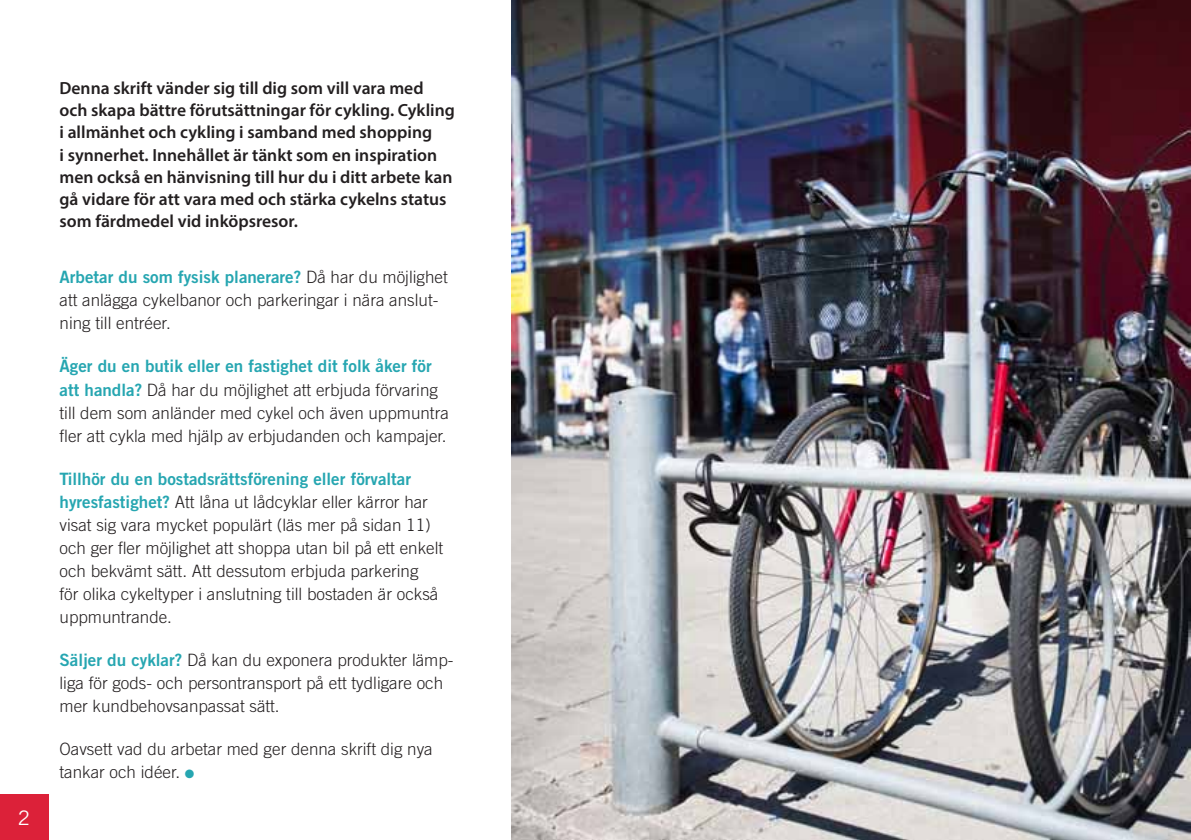
<style>
.page{position:relative;width:1191px;height:840px;background:#fff}
.page>*{position:absolute;margin:0;border:0;box-sizing:border-box;transform-origin:0 0}
.t1{font:20px "Trade Gothic";color:#fff}
.t2{font:600 17.6px/22px "Myriad Pro";color:#231f20}
.t3{font:300 17px/23px "Trade Gothic";color:#231f20}
.t4{font:17px "Trade Gothic Bold Two";color:#26a6b1}
.s1{font-family:"Trade Gothic";font-weight:300;color:#231f20}
.s2{font-family:"Trade Gothic Bold Two";font-weight:400;color:#26a6b1}
.s3{color:#26a6b1}
</style>
<div class="page">
<div style="left:0;top:794px;width:48px;height:45px;background:#dc2139"></div>
<img style="left:511px;top:0;width:680px;height:839px">
<p class="t1" style="left:18px;top:805px;width:14px">2</p>
<p class="t2" style="left:60px;top:77px;width:397px">Denna skrift vänder sig till dig som vill vara med och skapa bättre förutsättningar för cykling. Cykling i allmänhet och cykling i samband med shopping<br>i synnerhet. Innehållet är tänkt som en inspiration men också en hänvisning till hur du i ditt arbete kan gå vidare för att vara med och stärka cykelns status som färdmedel vid inköpsresor.</p>
<p class="t4" style="left:60px;top:266px;width:390px">Arbetar du som fysisk planerare? <span class="s1">Då har du möjlighet</span></p>
<p class="t3" style="left:60px;top:288px;width:380px">att anlägga cykelbanor och parkeringar i nära anslut&shy;ning till entréer.</p>
<p class="t4" style="left:60px;top:355px;width:374px">Äger du en butik eller en fastighet dit folk åker för</p>
<p class="t3" style="left:60px;top:377px;width:391px"><span class="s2">att handla?</span> Då har du möjlighet att erbjuda förvaring till dem som anländer med cykel och även uppmuntra fler att cykla med hjälp av erbjudanden och kampajer.</p>
<p class="t4" style="left:60px;top:467px;width:353px">Tillhör du en bostadsrättsförening eller förvaltar</p>
<p class="t3" style="left:60px;top:489px;width:385px"><span class="s2">hyresfastighet?</span> Att låna ut lådcyklar eller kärror har visat sig vara mycket populärt (läs mer på sidan 11) och ger fler möjlighet att shoppa utan bil på ett enkelt och bekvämt sätt. Att dessutom erbjuda parkering<br>för olika cykeltyper i anslutning till bostaden är också uppmuntrande.</p>
<p class="t3" style="left:60px;top:647px;width:395px"><span class="s2">Säljer du cyklar?</span> Då kan du exponera produkter lämp&shy;liga för gods- och persontransport på ett tydligare och mer kundbehovsanpassat sätt.</p>
<p class="t3" style="left:60px;top:736px;width:375px">Oavsett vad du arbetar med ger denna skrift dig nya tankar och idéer. <span class="s3">●</span></p>
</div>
